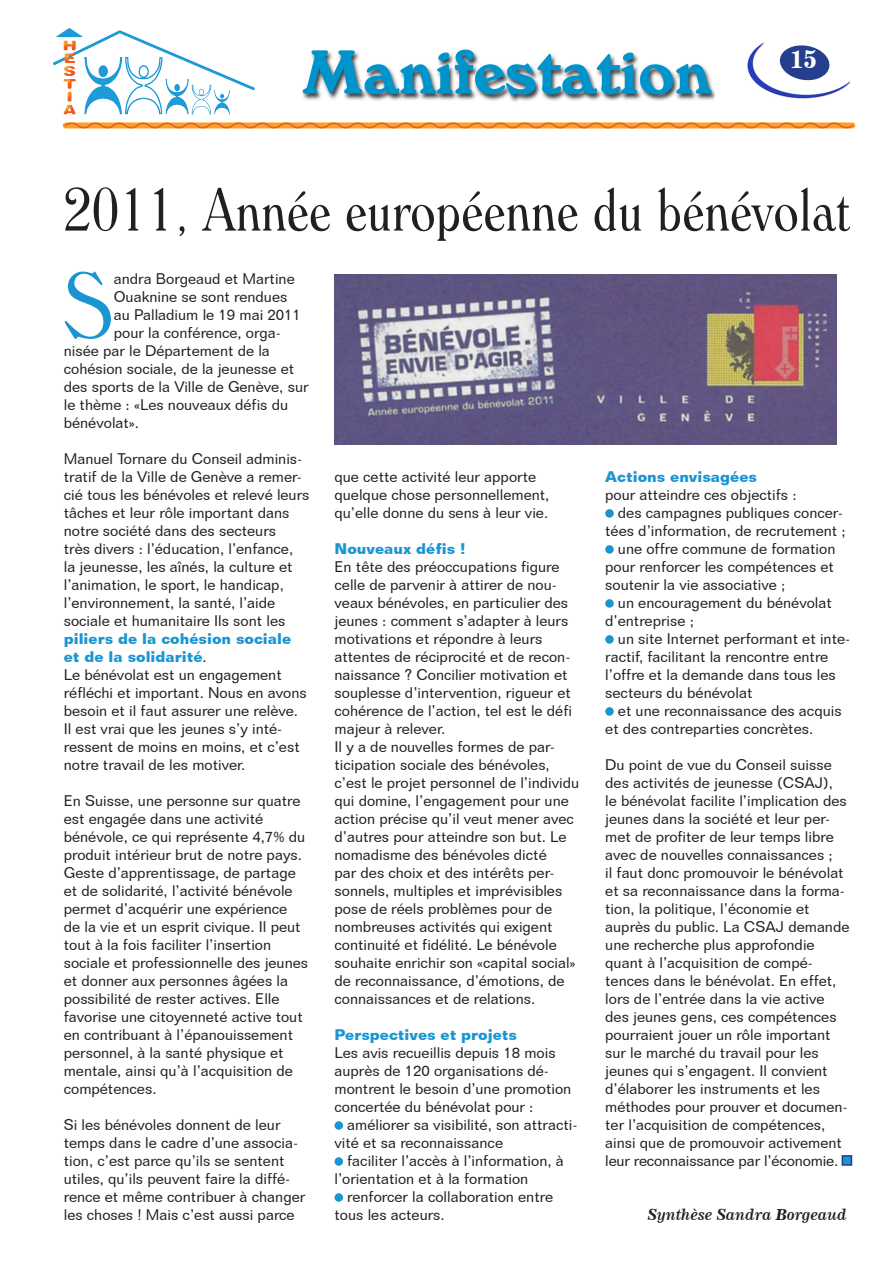
<style>
.page{position:relative;width:893px;height:1263px;background:#fff}
.page>*{position:absolute;margin:0;border:0;box-sizing:border-box;transform-origin:0 0}
.t1{font:300 condensed 90.75px "Windsor BT";color:#1b95d2}
.t2{font:300 condensed 60px "Windsor BT";color:#231f20}
.t3{font:24px "News 705 BT Bold B";color:#fff}
.t4{font:15px/18px "Folio BT";color:#231f20}
.t5{font:700 15px "Folio BT";color:#1b95d2}
.t6{font:15px "News 705 BT Bold Italic B";color:#231f20}
.s1{font-weight:700;color:#1b95d2}
</style>
<div class="page">
<div style="left:605px;top:509px;width:9px;height:9px;background:#1b95d2;border-radius:50%"></div>
<div style="left:605px;top:545px;width:9px;height:9px;background:#1b95d2;border-radius:50%"></div>
<div style="left:605px;top:599px;width:9px;height:9px;background:#1b95d2;border-radius:50%"></div>
<div style="left:605px;top:635px;width:9px;height:9px;background:#1b95d2;border-radius:50%"></div>
<div style="left:605px;top:707px;width:9px;height:9px;background:#1b95d2;border-radius:50%"></div>
<img style="left:747px;top:43px;width:103px;height:56px">
<svg style="left:778px;top:44px;width:53px;height:38px"></svg>
<svg style="left:63px;top:122px;width:792px;height:7px;background:#f69d42"></svg>
<div style="left:842px;top:1155px;width:10px;height:11px;background:#1b95d2;border:2px solid #253f8e"></div>
<img style="left:334px;top:274px;width:503px;height:171px">
<img style="left:53px;top:28px;width:202px;height:87px">
<div style="left:334px;top:1121px;width:9px;height:9px;background:#1b95d2;border-radius:50%"></div>
<div style="left:334px;top:1157px;width:9px;height:9px;background:#1b95d2;border-radius:50%"></div>
<div style="left:334px;top:1193px;width:9px;height:9px;background:#1b95d2;border-radius:50%"></div>
<img style="left:302px;top:49px;width:412px;height:53px">
<p class="t3" style="left:790px;top:45px;width:28px">15</p>
<p class="t2" style="left:64px;top:172px;width:788px">2011, Année européenne du bénévolat</p>
<p class="t1" style="left:64px;top:249px;width:52px">S</p>
<p class="t4" style="left:114px;top:269px;width:182px">andra Borgeaud et Martine</p>
<p class="t4" style="left:114px;top:287px;width:175px">Ouaknine se sont rendues</p>
<p class="t4" style="left:114px;top:305px;width:189px">au Palladium le 19 mai 2011</p>
<p class="t4" style="left:114px;top:323px;width:169px">pour la conférence, orga-</p>
<p class="t4" style="left:64px;top:341px;width:208px">nisée par le Département de la</p>
<p class="t4" style="left:64px;top:359px;width:232px">cohésion sociale, de la jeunesse et</p>
<p class="t4" style="left:64px;top:377px;width:246px">des sports de la Ville de Genève, sur</p>
<p class="t4" style="left:64px;top:395px;width:226px">le thème : «Les nouveaux défis du</p>
<p class="t4" style="left:64px;top:413px;width:77px">bénévolat».</p>
<p class="t4" style="left:64px;top:449px;width:247px">Manuel Tornare du Conseil adminis&shy;tratif de la Ville de Genève a remer&shy;cié tous les bénévoles et relevé leurs</p>
<p class="t4" style="left:64px;top:503px;width:231px">tâches et leur rôle important dans notre société dans des secteurs très divers : l’éducation, l’enfance, la jeunesse, les aînés, la culture et l’animation, le sport, le handicap, l’environnement, la santé, l’aide sociale et humanitaire Ils sont les <span class="s1">piliers de la cohésion sociale et de la solidarité</span>.</p>
<p class="t4" style="left:64px;top:665px;width:244px">Le bénévolat est un engagement réfléchi et important. Nous en avons besoin et il faut assurer une relève.<br>Il est vrai que les jeunes s’y inté&shy;ressent de moins en moins, et c’est notre travail de les motiver.</p>
<p class="t4" style="left:64px;top:791px;width:243px">En Suisse, une personne sur quatre est engagée dans une activité bénévole, ce qui représente 4,7% du produit intérieur brut de notre pays.</p>
<p class="t4" style="left:64px;top:863px;width:246px">Geste d’apprentissage, de partage et de solidarité, l’activité bénévole permet d’acquérir une expérience<br>de la vie et un esprit civique. Il peut tout à la fois faciliter l’insertion sociale et professionnelle des jeunes et donner aux personnes âgées la possibilité de rester actives. Elle favorise une citoyenneté active tout en contribuant à l’épanouissement personnel, à la santé physique et mentale, ainsi qu’à l’acquisition de compétences.</p>
<p class="t4" style="left:64px;top:1115px;width:243px">Si les bénévoles donnent de leur temps dans le cadre d’une associa&shy;tion, c’est parce qu’ils se sentent utiles, qu’ils peuvent faire la diffé&shy;rence et même contribuer à changer les choses ! Mais c’est aussi parce</p>
<p class="t4" style="left:334px;top:467px;width:216px">que cette activité leur apporte quelque chose personnellement, qu’elle donne du sens à leur vie.</p>
<p class="t5" style="left:334px;top:539px;width:133px">Nouveaux défis !</p>
<p class="t4" style="left:334px;top:557px;width:239px">En tête des préoccupations figure celle de parvenir à attirer de nou&shy;veaux bénévoles, en particulier des jeunes : comment s’adapter à leurs motivations et répondre à leurs attentes de réciprocité et de recon&shy;naissance ? Concilier motivation et souplesse d’intervention, rigueur et cohérence de l’action, tel est le défi majeur à relever.</p>
<p class="t4" style="left:334px;top:737px;width:246px">Il y a de nouvelles formes de par&shy;ticipation sociale des bénévoles, c’est le projet personnel de l’individu qui domine, l’engagement pour une action précise qu’il veut mener avec d’autres pour atteindre son but. Le nomadisme des bénévoles dicté<br>par des choix et des intérêts per&shy;sonnels, multiples et imprévisibles pose de réels problèmes pour de nombreuses activités qui exigent continuité et fidélité. Le bénévole souhaite enrichir son «capital social» de reconnaissance, d’émotions, de connaissances et de relations.</p>
<p class="t5" style="left:334px;top:1025px;width:184px">Perspectives et projets</p>
<p class="t4" style="left:334px;top:1043px;width:238px">Les avis recueillis depuis 18 mois auprès de 120 organisations dé&shy;montrent le besoin d’une promotion concertée du bénévolat pour :</p>
<p class="t4" style="left:334px;top:1115px;width:245px;text-indent:13px">améliorer sa visibilité, son attracti&shy;vité et sa reconnaissance</p>
<p class="t4" style="left:334px;top:1151px;width:231px;text-indent:13px">faciliter l’accès à l’information, à l’orientation et à la formation</p>
<p class="t4" style="left:334px;top:1187px;width:220px;text-indent:13px">renforcer la collaboration entre tous les acteurs.</p>
<p class="t5" style="left:605px;top:467px;width:153px">Actions envisagées</p>
<p class="t4" style="left:605px;top:485px;width:193px">pour atteindre ces objectifs :</p>
<p class="t4" style="left:605px;top:503px;width:242px;text-align:right">des campagnes publiques concer&shy;tées d’information, de recrutement ;</p>
<p class="t4" style="left:605px;top:539px;width:232px;text-align:justify;text-indent:13px">une offre commune de formation pour renforcer les compétences et soutenir la vie associative ;</p>
<p class="t4" style="left:605px;top:593px;width:228px;text-indent:13px">un encouragement du bénévolat d’entreprise ;</p>
<p class="t4" style="left:605px;top:629px;width:247px;text-indent:13px">un site Internet performant et inte&shy;ractif, facilitant la rencontre entre l’offre et la demande dans tous les</p>
<p class="t4" style="left:605px;top:683px;width:149px">secteurs du bénévolat</p>
<p class="t4" style="left:605px;top:701px;width:238px;text-indent:13px">et une reconnaissance des acquis et des contreparties concrètes.</p>
<p class="t4" style="left:605px;top:755px;width:243px">Du point de vue du Conseil suisse des activités de jeunesse (CSAJ), le bénévolat facilite l’implication des jeunes dans la société et leur per&shy;met de profiter de leur temps libre avec de nouvelles connaissances ;</p>
<p class="t4" style="left:605px;top:863px;width:240px">il faut donc promouvoir le bénévolat</p>
<p class="t4" style="left:605px;top:881px;width:241px">et sa reconnaissance dans la forma-</p>
<p class="t4" style="left:605px;top:899px;width:246px">tion, la politique, l’économie et auprès du public. La CSAJ demande une recherche plus approfondie quant à l’acquisition de compé&shy;tences dans le bénévolat. En effet, lors de l’entrée dans la vie active des jeunes gens, ces compétences pourraient jouer un rôle important sur le marché du travail pour les jeunes qui s’engagent. Il convient d’élaborer les instruments et les méthodes pour prouver et documen&shy;ter l’acquisition de compétences, ainsi que de promouvoir activement leur reconnaissance par l’économie.</p>
<p class="t6" style="left:648px;top:1205px;width:201px">Synthèse Sandra Borgeaud</p>
</div>
